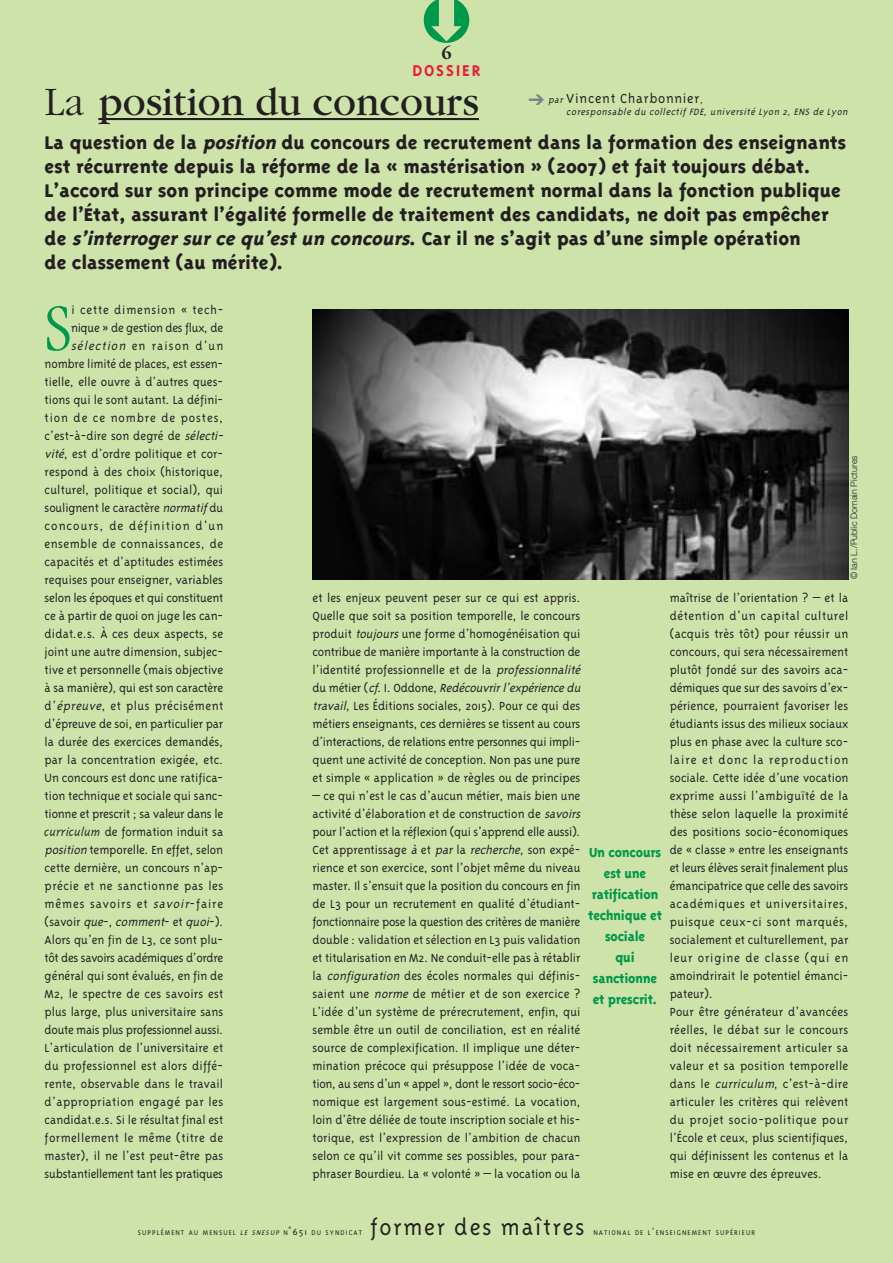
<style>
.page{position:relative;width:893px;height:1263px;background:#cde3aa}
.page>*{position:absolute;margin:0;border:0;box-sizing:border-box;transform-origin:0 0}
.t1{font:300 condensed 68.4px "Garamond";color:#00984a}
.t2{font:42px "Garamond";color:#231f20}
.t3{font:300 25.5px "Triplex";letter-spacing:.07em;color:#231f20}
.t4{font:800 21px/24px "Triplex";color:#231f20}
.t5{font:700 18px "Triplex";letter-spacing:.1em;color:#ed1a3a}
.t6{font:700 18px "Garamond";color:#231f20}
.t7{font:800 15px/21px "Triplex";letter-spacing:-.015em;color:#00984a;text-align:center;scale:.95 1}
.t8{font:300 15px "Triplex";letter-spacing:.05em;color:#231f20}
.t9{font:300 13.5px/18px "Triplex";color:#231f20}
.t10{font:italic 300 10.5px "Triplex";color:#231f20}
.t11{font:300 9px "Helvetica Neue";color:#231f20}
.t12{font:300 7.8px "Triplex";letter-spacing:.135em;color:#231f20}
.s1{font-weight:300}
.s2{font-style:italic}
.s3{font-style:italic;font-size:10.5px}
.s4{font-size:10.5px}
</style>
<div class="page">
<hr style="left:98px;top:118px;width:381px;height:2px;background:#231f20">
<img style="left:313px;top:309px;width:535px;height:270px">
<p class="t6" style="left:441px;top:47px;width:12px">6</p>
<p class="t5" style="left:412px;top:63px;width:70px">DOSSIER</p>
<p class="t2" style="left:45px;top:87px;width:436px"><span class="s1">La</span> position du concours</p>
<p class="t4" style="left:45px;top:133px;width:803px">La question de la <span class="s2">position</span>du concours de recrutement dans la formation des enseignants est récurrente depuis la réforme de la « mastérisation » (2007) et fait toujours débat.<br>L’accord sur son principe comme mode de recrutement normal dans la fonction publique de l’État, assurant l’égalité formelle de traitement des candidats, ne doit pas empêcher de <span class="s2">s’interroger sur ce qu’est un concours</span>. Car il ne s’agit pas d’une simple opération<br>de classement (au mérite).</p>
<p class="t8" style="left:548px;top:93px;width:158px"><span class="s3">par</span> Vincent Charbonnier<span class="s3">,</span></p>
<p class="t10" style="left:566px;top:108px;width:285px">coresponsable du collectif FDE, université Lyon 2, ENS de Lyon</p>
<p class="t9" style="left:45px;top:302px;width:183px;text-align:right">i cette dimension « tech&shy;nique » de gestion des flux, de <span class="s2">sélection</span> en raison d’un nombre limité de places, est essen&shy;tielle, elle ouvre à d’autres ques&shy;tions qui le sont autant. La défini&shy;tion de ce nombre de postes, c’est-à-dire son degré de <span class="s2">sélecti&shy;vité</span>, est d’ordre politique et cor&shy;respond à des choix (historique, culturel, politique et social), qui soulignent le caractère <span class="s2">normatif</span> du concours, de définition d’un ensemble de connaissances, de capacités et d’aptitudes estimées requises pour enseigner, variables selon les époques et qui constituent ce à partir de quoi on juge les can&shy;didat.e.s. À ces deux aspects, se joint une autre dimension, subjec&shy;tive et personnelle (mais objective à sa manière), qui est son caractère d’<span class="s2">épreuve</span>, et plus précisément d’épreuve de soi, en particulier par la durée des exercices demandés, par la concentration exigée, etc.<br>Un concours est donc une ratifica&shy;tion technique et sociale qui sanc&shy;tionne et prescrit ; sa valeur dans le <span class="s2">curriculum</span> de formation induit sa <span class="s2">position</span>temporelle. En effet, selon cette dernière, un concours n’ap&shy;précie et ne sanctionne pas les mêmes savoirs et <span class="s2">savoir</span>-faire ( s a v o i r <span class="s2">que</span>- , <span class="s2">comment</span>- e t <span class="s2">quoi</span>- ) .<br>Alors qu’en fin de L3, ce sont plu&shy;tôt des savoirs académiques d’ordre général qui sont évalués, en fin de M2, le spectre de ces savoirs est plus large, plus universitaire sans doute mais plus professionnel aussi.<br>L’articulation de l’universitaire et du professionnel est alors diffé&shy;rente, observable dans le travail d’appropriation engagé par les candidat.e.s. Si le résultat final est formellement le même (titre de master), il ne l’est peut-être pas substantiellement tant les pratiques</p>
<p class="t1" style="left:45px;top:301px;width:28px">S</p>
<p class="t9" style="left:313px;top:590px;width:272px">et les enjeux peuvent peser sur ce qui est appris.<br>Quelle que soit sa position temporelle, le concours produit <span class="s2">toujours</span> une forme d’homogénéisation qui contribue de manière importante à la construction de l’identité professionnelle et de la <span class="s2">professionnalité </span>d u m é t i e r ( <span class="s2">cf.</span> I . O d d o n e , <span class="s2">Redécouvrirl’expérience du travail</span>, Les Éditions sociales, 2015). Pour ce qui des métiers enseignants, ces dernières se tissent au cours d’interactions, de relations entre personnes qui impli&shy;quent une activité de conception. Non pas une pure et simple « application » de règles ou de principes</p>
<p class="t9" style="left:313px;top:788px;width:272px">– ce qui n’est le cas d’aucun métier, mais bien une activité d’élaboration et de construction de <span class="s2">savoirs </span>pour l’action et la réflexion (qui s’apprend elle aussi).<br>Cet apprentissage <span class="s2">à</span>et <span class="s2">par</span>la <span class="s2">recherche</span>, son expé&shy;rience et son exercice, sont l’objet même du niveau master. Il s’ensuit que la position du concours en fin de L3 pour un recrutement en qualité d’étudiant&shy;fonctionnaire pose la question des critères de manière double : validation et sélection en L3 puis validation et titularisation en M2. Ne conduit-elle pas à rétablir la <span class="s2">configuration</span> des écoles normales qui définis&shy;saient une <span class="s2">norme</span> de métier et de son exercice ?<br>L’idée d’un système de prérecrutement, enfin, qui semble être un outil de conciliation, est en réalité source de complexification. Il implique une déter&shy;mination précoce qui présuppose l’idée de voca&shy;tion, au sens d’un « appel », dont le ressort socio-éco&shy;nomique est largement sous-estimé. La vocation, loin d’être déliée de toute inscription sociale et his&shy;torique, est l’expression de l’ambition de chacun selon ce qu’il vit comme ses possibles, pour para&shy;phraser Bourdieu. La « volonté » – la vocation ou la</p>
<p class="t7" style="left:588px;top:843px;width:79px">Un concours est une ratification technique et sociale<br>qui sanctionne et prescrit.</p>
<p class="t11" style="left:850px;top:579px;width:125px;rotate:-90deg">© Ian L./Public Domain Pictures</p>
<p class="t9" style="left:670px;top:590px;width:180px">maîtrise de l’orientation ? – et la détention d’un capital culturel (acquis très tôt) pour réussir un concours, qui sera nécessairement plutôt fondé sur des savoirs aca&shy;démiques que sur des savoirs d’ex&shy;périence, pourraient favoriser les étudiants issus des milieux sociaux plus en phase avec la culture sco&shy;laire et donc la reproduction sociale. Cette idée d’une vocation exprime aussi l’ambiguïté de la thèse selon laquelle la proximité des positions socio-économiques de « classe » entre les enseignants et leurs élèves serait finalement plus émancipatrice que celle des savoirs académiques et universitaires, puisque ceux-ci sont marqués, socialement et culturellement, par leur origine de classe (qui en amoindrirait le potentiel émanci&shy;pateur).<br>Pour être générateur d’avancées réelles, le débat sur le concours doit nécessairement articuler sa valeur et sa position temporelle dans le <span class="s2">curriculum</span>, c’est-à-dire articuler les critères qui relèvent du projet socio-politique pour l’École et ceux, plus scientifiques, qui définissent les contenus et la mise en œuvre des épreuves.</p>
<p class="t12" style="left:138px;top:1230px;width:226px">SUPPLÉMENT AU MENSUEL <span class="s2">LE SNESUP</span> N<span class="s4">˚651</span> DU SYNDICAT</p>
<p class="t3" style="left:370px;top:1218px;width:216px">former des maîtres</p>
<p class="t12" style="left:593px;top:1230px;width:163px">NATIONAL DE L<span class="s4">’</span>ENSEIGNEMENT SUPÉRIEUR</p>
</div>
